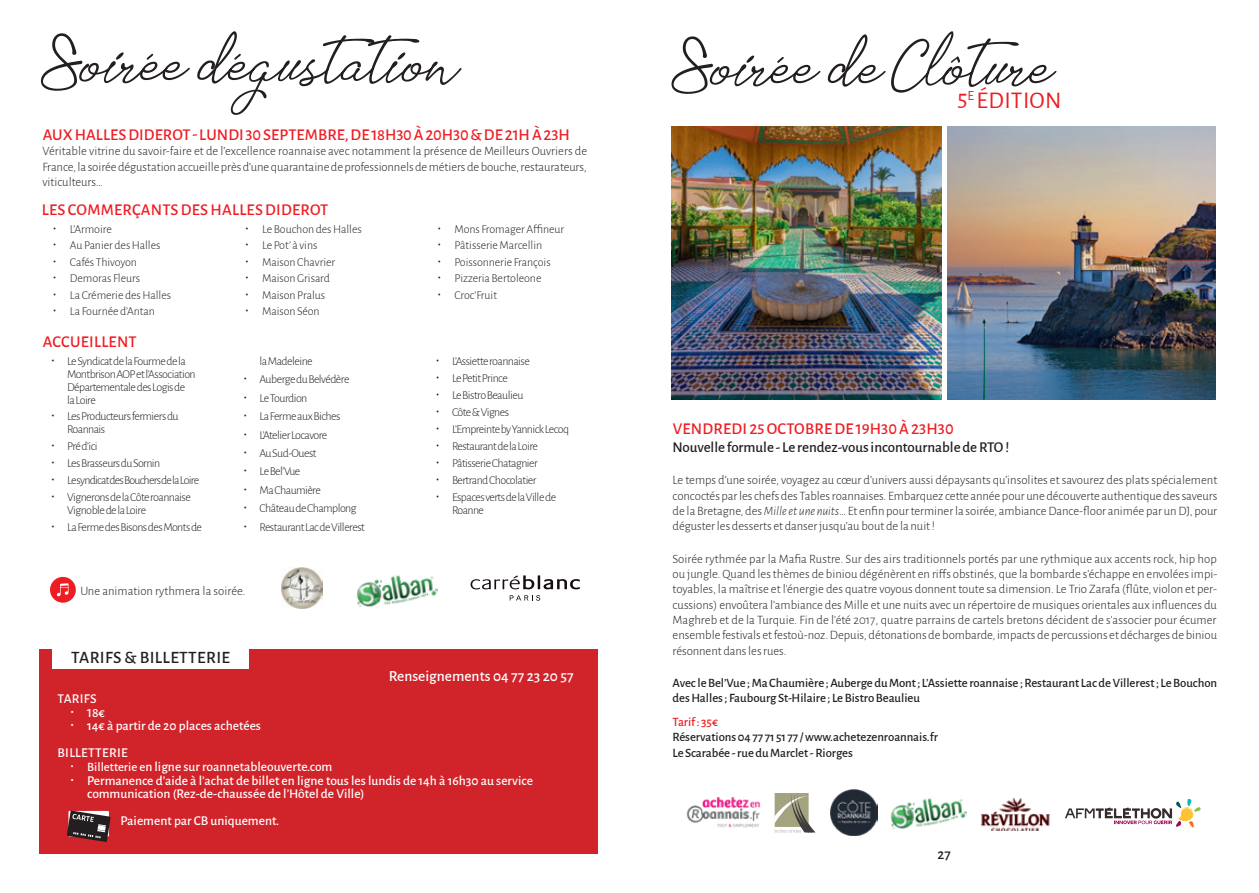
<style>
.page{position:relative;width:1259px;height:893px;background:#fff}
.page>*{position:absolute;margin:0;border:0;box-sizing:border-box;transform-origin:0 0}
.t1{font:24px "Alegreya Sans";letter-spacing:.015em;color:#ee1d23}
.t2{font:500 17.4px "Alegreya Sans";letter-spacing:.02em;color:#231f20}
.t3{font:500 16.5px "Alegreya Sans";letter-spacing:.01em;color:#ee1d23}
.t4{font:500 15.45px "Alegreya Sans";color:#fff}
.t5{font:500 15px "Alegreya Sans";letter-spacing:-.005em;color:#231f20}
.t6{font:500 13.5px/13.6px "Alegreya Sans";color:#fff}
.t7{font:300 12.75px/15.3px "Alegreya Sans";letter-spacing:-.005em;color:#231f20;text-align:justify}
.t8{font:500 12.75px/15.3px "Alegreya Sans";letter-spacing:-.005em;color:#231f20}
.t9{font:500 12.75px "Alegreya Sans";letter-spacing:-.005em;color:#ee1d23}
.t10{font:300 12px/17px "Alegreya Sans";letter-spacing:-.045em;color:#231f20}
.t11{font:300 12px/16.5px "Alegreya Sans";letter-spacing:-.005em;color:#231f20}
.s1{font-size:12.75px}
.s2{font-style:italic}
</style>
<div class="page">
<div style="left:39px;top:649px;width:558px;height:204px;background:#d1232a"></div>
<svg style="left:41px;top:31px;width:420px;height:84px"></svg>
<img style="left:356px;top:575px;width:81px;height:32px">
<img style="left:282px;top:568px;width:41px;height:40px">
<svg style="left:510px;top:595px;width:30px;height:6px"></svg>
<svg style="left:470px;top:575px;width:110px;height:14px"></svg>
<div style="left:50px;top:577px;width:26px;height:26px;background:#ee1d23;border-radius:50%"></div>
<svg style="left:57px;top:583px;width:11px;height:13px"></svg>
<img style="left:671px;top:127px;width:270px;height:273px">
<img style="left:947px;top:127px;width:269px;height:273px">
<svg style="left:671px;top:31px;width:385px;height:63px"></svg>
<img style="left:890px;top:798px;width:76px;height:31px">
<img style="left:980px;top:798px;width:70px;height:32px">
<svg style="left:1065px;top:799px;width:136px;height:28px"></svg>
<svg style="left:774px;top:793px;width:41px;height:39px"></svg>
<img style="left:830px;top:789px;width:47px;height:47px">
<img style="left:686px;top:797px;width:75px;height:31px">
<div style="left:52px;top:643px;width:197px;height:25px;background:#fff"></div>
<svg style="left:67px;top:810px;width:44px;height:32px"></svg>
<p class="t3" style="left:43px;top:123px;width:529px">AUX HALLES DIDEROT - LUNDI 30 SEPTEMBRE, DE 18H30 À 20H30 &amp; DE 21H À 23H</p>
<p class="t7" style="left:43px;top:143px;width:546px">Véritable vitrine du savoir-faire et de l’excellence roannaise avec notamment la présence de Meilleurs Ouvriers de France, la soirée dégustation accueille près d’une quarantaine de professionnels de métiers de bouche, restaurateurs, viticulteurs…</p>
<p class="t11" style="left:70px;top:220px;width:103px">L’Armoire<br>Au Panier des Halles<br>Cafés Thivoyon<br>Demoras Fleurs<br>La Crémerie des Halles<br>La Fournée d’Antan</p>
<p class="t11" style="left:262px;top:220px;width:101px">Le Bouchon des Halles<br>Le Pot’ à vins<br>Maison Chavrier<br>Maison Grisard<br>Maison Pralus<br>Maison Séon</p>
<p class="t11" style="left:454px;top:220px;width:111px">Mons Fromager Affineur<br>Pâtisserie Marcellin<br>Poissonnerie François<br>Pizzeria Bertoleone<br>Croc’Fruit</p>
<p class="t3" style="left:42px;top:198px;width:288px">LES COMMERÇANTS DES HALLES DIDEROT</p>
<p class="t3" style="left:43px;top:330px;width:95px">ACCUEILLENT</p>
<p class="t10" style="left:67px;top:354px;width:130px;line-height:12.9px">Le Syndicat de la Fourme de la<br>Montbrison AOP et l’Association<br>Départementale des Logis de la Loire</p>
<p class="t10" style="left:67px;top:410px;width:113px;line-height:12.9px">Les Producteurs fermiers du<br>Roannais</p>
<p class="t10" style="left:67px;top:437px;width:134px">Pré d’ici<br>Les Brasseurs du Sornin<br>Le syndicat des Bouchers de la Loire<br>Vignerons de la Côte roannaise</p>
<p class="t10" style="left:67px;top:501px;width:136px">Vignoble de la Loire<br>La Ferme des Bisons des Monts de</p>
<p class="t10" style="left:259px;top:351px;width:107px;line-height:18.5px">la Madeleine<br>Auberge du Belvédère<br>Le Tourdion<br>La Ferme aux Biches<br>L’Atelier Locavore<br>Au Sud-Ouest<br>Le Bel’Vue<br>Ma Chaumière<br>Château de Champlong<br>Restaurant Lac de Villerest</p>
<p class="t10" style="left:452px;top:352px;width:119px">L’Assiette roannaise<br>Le Petit Prince<br>Le Bistro Beaulieu<br>Côte &amp; Vignes<br>L’Empreinte by Yannick Lecoq<br>Restaurant de la Loire<br>Pâtisserie Chatagnier<br>Bertrand Chocolatier<br>Espaces verts de la Ville de</p>
<p class="t10" style="left:452px;top:501px;width:34px">Roanne</p>
<p class="t7" style="left:80px;top:583px;width:167px">Une animation rythmera la soirée.</p>
<h2 class="t2" style="left:71px;top:645px;width:160px">TARIFS &amp; BILLETTERIE</h2>
<p class="t4" style="left:389px;top:665px;width:186px">Renseignements 04 77 23 20 57</p>
<p class="t6" style="left:87px;top:691px;width:175px;text-indent:-30px">TARIFS<br>18€<br>14€ à partir de 20 places achetées</p>
<p class="t6" style="left:87px;top:745px;width:447px;text-indent:-30px">BILLETTERIE<br><span class="s1">Billetterie e</span>n ligne sur roannetableouverte.com<br>Permanence d’aide à l’achat de billet en ligne tous les lundis de 14h à 16h30 au service communication (Rez-de-chaussée de l’Hôtel de Ville)</p>
<p class="t6" style="left:120px;top:812px;width:160px">Paiement par CB uniquement.</p>
<h1 class="t1" style="left:957px;top:83px;width:106px">5<sup>E</sup> ÉDITION</h1>
<p class="t3" style="left:673px;top:417px;width:282px">VENDREDI 25 OCTOBRE DE 19H30 À 23H30</p>
<p class="t5" style="left:672px;top:437px;width:338px">Nouvelle formule - Le rendez-vous incontournable de RTO !</p>
<p class="t7" style="left:672px;top:472px;width:546px">Le temps d’une soirée, voyagez au cœur d’univers aussi dépaysants qu’insolites et savourez des plats spécialement concoctés par les chefs des Tables roannaises. Embarquez cette année pour une découverte authentique des saveurs de la Bretagne, des <span class="s2">Mille et une nuits</span>… Et enfin pour terminer la soirée, ambiance Dance-floor animée par un DJ, pour déguster les desserts et danser jusqu’au bout de la nuit !</p>
<p class="t7" style="left:672px;top:550px;width:546px">Soirée rythmée par la Mafia Rustre. Sur des airs traditionnels portés par une rythmique aux accents rock, hip hop ou jungle. Quand les thèmes de biniou dégénèrent en riffs obstinés, que la bombarde s'échappe en envolées impi&shy;toyables, la maîtrise et l'énergie des quatre voyous donnent toute sa dimension. Le Trio Zarafa (flûte, violon et per&shy;cussions) envoûtera l’ambiance des Mille et une nuits avec un répertoire de musiques orientales aux influences du Maghreb et de la Turquie. Fin de l'été 2017, quatre parrains de cartels bretons décident de s'associer pour écumer ensemble festivals et festoù-noz. Depuis, détonations de bombarde, impacts de percussions et décharges de biniou résonnent dans les rues.</p>
<p class="t8" style="left:672px;top:674px;width:546px">Avec le Bel’Vue ; Ma Chaumière ; Auberge du Mont ; L’Assiette roannaise ; Restaurant Lac de Villerest ; Le Bouchon des Halles ; Faubourg St-Hilaire ; Le Bistro Beaulieu</p>
<p class="t9" style="left:672px;top:713px;width:47px">Tarif : 35€</p>
<p class="t8" style="left:672px;top:729px;width:267px">Réservations 04 77 71 51 77 / www.achetezenroannais.fr<br>Le Scarabée - rue du Marclet - Riorges</p>
<p class="t5" style="left:937px;top:844px;width:15px">27</p>
</div>
